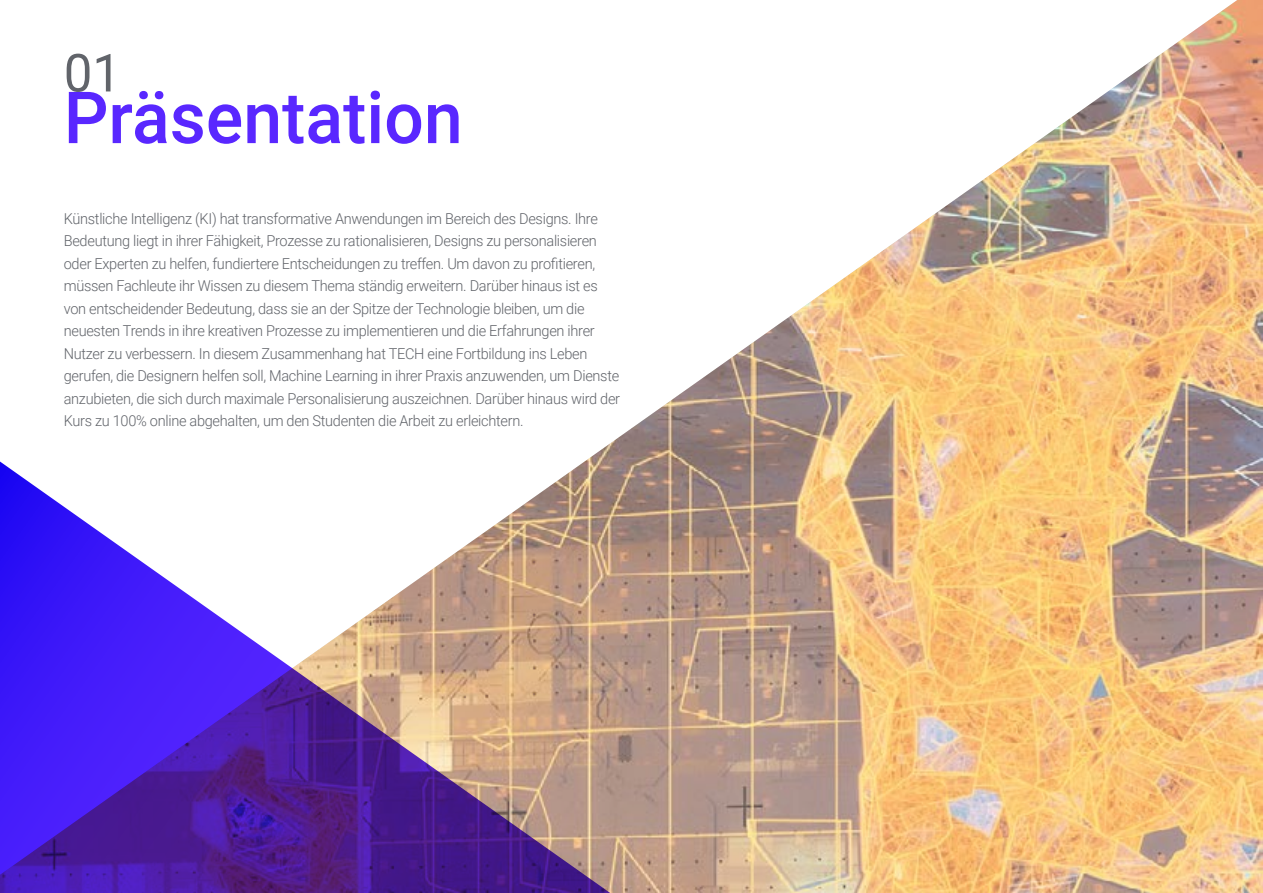
<style>
.page{position:relative;width:1263px;height:893px;background:#fff}
.page>*{position:absolute;margin:0;border:0;box-sizing:border-box;transform-origin:0 0}
.t1{font:500 72px "Roboto";color:#5927ff}
.t2{font:52.5px "Roboto";color:#61646a}
.t3{font:300 15px/22.5px "Roboto";letter-spacing:-.02em;color:#61646a}
</style>
<div class="page">
<img style="left:606px;top:0;width:657px;height:893px">
<svg style="left:0;top:446px;width:640px;height:447px"></svg>
<h2 class="t2" style="left:64px;top:36px;width:59px">01</h2>
<h1 class="t1" style="left:64px;top:67px;width:400px">Präsentation</h1>
<p class="t3" style="left:64px;top:207px;width:558px">Künstliche Intelligenz (KI) hat transformative Anwendungen im Bereich des Designs. Ihre Bedeutung liegt in ihrer Fähigkeit, Prozesse zu rationalisieren, Designs zu personalisieren oder Experten zu helfen, fundiertere Entscheidungen zu treffen. Um davon zu profitieren, müssen Fachleute ihr Wissen zu diesem Thema ständig erweitern. Darüber hinaus ist es von entscheidender Bedeutung, dass sie an der Spitze der Technologie bleiben, um die neuesten Trends in ihre kreativen Prozesse zu implementieren und die Erfahrungen ihrer Nutzer zu verbessern. In diesem Zusammenhang hat TECH eine Fortbildung ins Leben gerufen, die Designern helfen soll, Machine Learning in ihrer Praxis anzuwenden, um Dienste anzubieten, die sich durch maximale Personalisierung auszeichnen. Darüber hinaus wird der Kurs zu 100% online abgehalten, um den Studenten die Arbeit zu erleichtern.</p>
</div>
